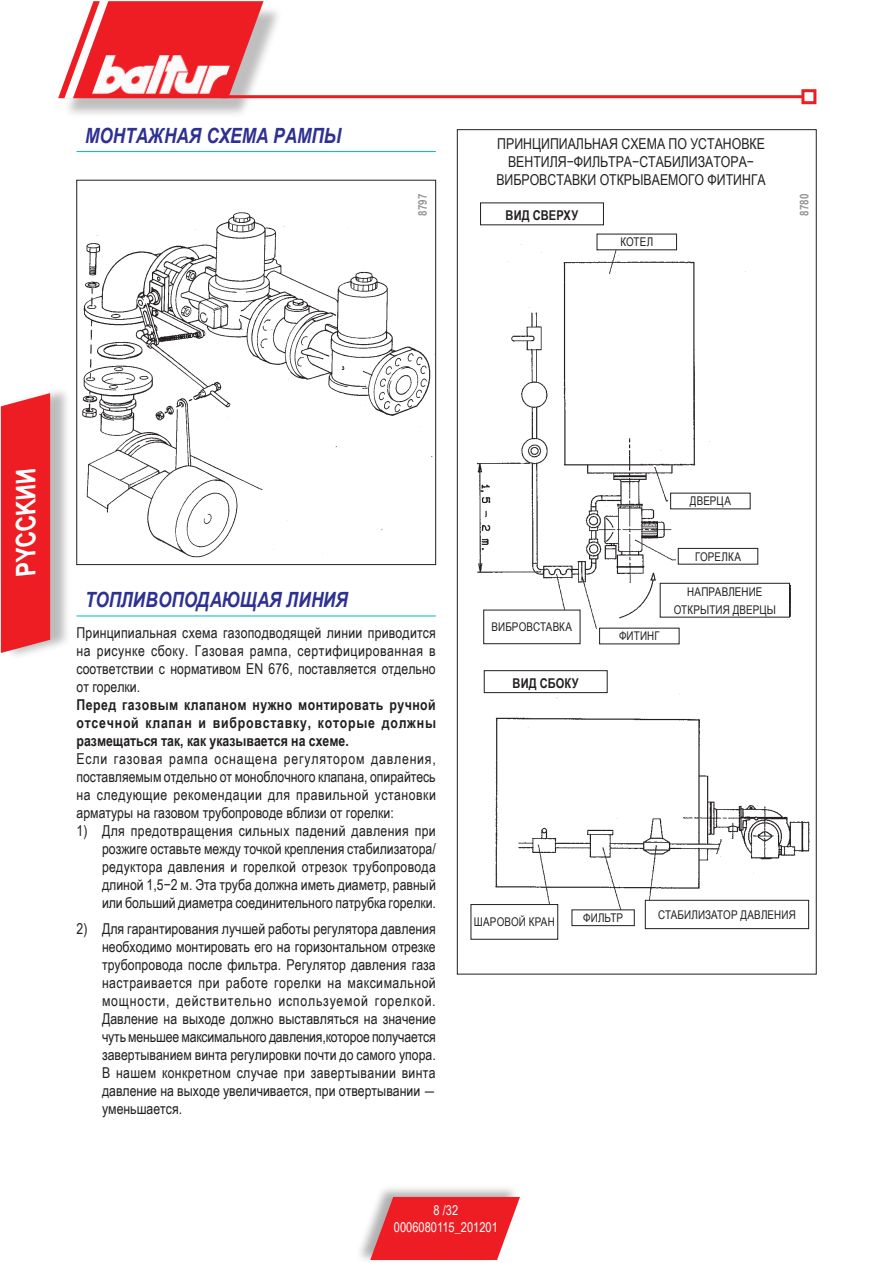
<style>
.page{position:relative;width:893px;height:1263px;background:#fff}
.page>*{position:absolute;margin:0;border:0;box-sizing:border-box;transform-origin:0 0}
.t1{font:italic 700 27px "Arial Narrow";color:#fff}
.capitolo{font:italic 700 21px "Arial Narrow";color:#2e3092}
.testo_rientri_spazia{font:15px/18px "Arial Narrow";letter-spacing:-.005em;color:#231f20;text-align:justify}
.testo{font:15px/18px "Arial Narrow";color:#231f20;text-align:justify}
.testo-2{font:700 15px/18px "Arial Narrow";color:#231f20;text-align:justify}
.t2{font:13.5px/16.5px "Arial Narrow";color:#fff;text-align:center}
.t3{font:700 13.5px "Arial Narrow";letter-spacing:.005em;color:#231f20}
.t4{font:12px/18px "Arial Narrow";letter-spacing:.01em;color:#231f20;text-align:center}
.codice{font:700 12px "Arial Narrow";color:#939598}
</style>
<div class="page">
<div style="left:355px;top:1184px;width:164px;height:79px;background:#231f20;opacity:.35"></div>
<svg style="left:370px;top:1197px;width:150px;height:63px;background:#ec3c41"></svg>
<div style="left:62px;top:5px;width:220px;height:113px;background:#231f20;opacity:.29"></div>
<hr style="left:221px;top:95px;width:582px;height:3px;background:#ee1d23">
<div style="left:801px;top:89px;width:15px;height:15px;border:3px solid #ee1d23"></div>
<svg style="left:58px;top:1px;width:206px;height:98px"></svg>
<img style="left:470px;top:233px;width:340px;height:707px">
<div style="left:5px;top:385px;width:66px;height:274px;background:#231f20;opacity:.3"></div>
<div style="left:1px;top:393px;width:49px;height:260px;background:#ee1d23"></div>
<hr style="left:77px;top:616px;width:359px;height:1px;background:#00b7b7">
<div style="left:671px;top:493px;width:79px;height:16px;background:#fff"></div>
<div style="left:678px;top:548px;width:80px;height:16px;background:#fff"></div>
<div style="left:678px;top:548px;width:80px;height:16px;border:1px solid #231f20"></div>
<div style="left:484px;top:610px;width:96px;height:34px;background:#fff"></div>
<div style="left:483px;top:610px;width:97px;height:34px;border:1px solid #231f20"></div>
<div style="left:600px;top:628px;width:79px;height:16px;background:#fff"></div>
<div style="left:660px;top:583px;width:129px;height:34px;background:#fff"></div>
<div style="left:660px;top:583px;width:130px;height:34px;border:1px solid #231f20"></div>
<div style="left:572px;top:910px;width:62px;height:16px;background:#fff"></div>
<div style="left:572px;top:910px;width:62px;height:16px;border:1px solid #231f20"></div>
<div style="left:471px;top:904px;width:87px;height:35px;background:#fff"></div>
<div style="left:471px;top:904px;width:87px;height:35px;border:1px solid #231f20"></div>
<div style="left:645px;top:900px;width:164px;height:29px;background:#fff"></div>
<div style="left:645px;top:900px;width:164px;height:29px;border:1px solid #231f20"></div>
<div style="left:484px;top:671px;width:123px;height:22px;background:#fff"></div>
<div style="left:484px;top:670px;width:123px;height:23px;border:1px solid #231f20"></div>
<div style="left:597px;top:234px;width:80px;height:16px;background:#fff"></div>
<img style="left:82px;top:212px;width:351px;height:346px">
<div style="left:77px;top:180px;width:359px;height:385px;border:1px solid #231f20"></div>
<hr style="left:77px;top:151px;width:359px;height:1px;background:#00b7b7">
<p class="capitolo" style="left:85px;top:119px;width:257px">МОНТАЖНАЯ СХЕМА РАМПЫ</p>
<p class="codice" style="left:414px;top:216px;width:23px;rotate:-90deg">8797</p>
<p class="testo" style="left:497px;top:134px;width:269px">ПРИНЦИПИАЛЬНАЯ СХЕМА ПО УСТАНОВКЕ</p>
<p class="testo" style="left:496px;top:152px;width:271px;text-align:center">ВЕНТИЛЯ−ФИЛЬТРА−СТАБИЛИЗАТОРА−<br>ВИБРОВСТАВКИ ОТКРЫВАЕМОГО ФИТИНГА</p>
<p class="t3" style="left:506px;top:205px;width:74px">ВИД СВЕРХУ</p>
<p class="t4" style="left:620px;top:233px;width:34px">КОТЕЛ</p>
<p class="codice" style="left:795px;top:216px;width:23px;rotate:-90deg">8780</p>
<h1 class="t1" style="left:5px;top:575px;width:121px;rotate:-90deg">PYCCKИИ</h1>
<p class="t4" style="left:690px;top:492px;width:43px">ДВЕРЦА</p>
<p class="capitolo" style="left:85px;top:584px;width:265px">ТОПЛИВОПОДАЮЩАЯ ЛИНИЯ</p>
<p class="testo" style="left:77px;top:623px;width:361px">Принципиальная схема газоподводящей линии приводится на рисунке сбоку. Газовая рампа, сертифицированная в соответствии с нормативом EN 676, поставляется отдельно от горелки.</p>
<p class="testo-2" style="left:77px;top:695px;width:361px">Перед газовым клапаном нужно монтировать ручной отсечной клапан и вибровставку, которые должны размещаться так, как указывается на схеме.</p>
<p class="testo" style="left:77px;top:749px;width:361px">Если газовая рампа оснащена регулятором давления, поставляемым отдельно от моноблочного клапана, опирайтесь на следующие рекомендации для правильной установки арматуры на газовом трубопроводе вблизи от горелки:</p>
<p class="testo_rientri_spazia" style="left:102px;top:821px;width:335px;text-indent:-26px">1) Для предотвращения сильных падений давления при розжиге оставьте между точкой крепления стабилизатора/ редуктора давления и горелкой отрезок трубопровода длиной 1,5−2 м. Эта труба должна иметь диаметр, равный или больший диаметра соединительного патрубка горелки.</p>
<p class="testo_rientri_spazia" style="left:102px;top:919px;width:335px;text-indent:-26px">2) Для гарантирования лучшей работы регулятора давления необходимо монтировать его на горизонтальном отрезке трубопровода после фильтра. Регулятор давления газа настраивается при работе горелки на максимальной мощности, действительно используемой горелкой.<br>Давление на выходе должно выставляться на значение чуть меньшее максимального давления,которое получается завертыванием винта регулировки почти до самого упора.<br>В нашем конкретном случае при завертывании винта давление на выходе увеличивается, при отвертывании ― уменьшается.</p>
<p class="t4" style="left:695px;top:547px;width:47px">ГОРЕЛКА</p>
<p class="t4" style="left:492px;top:618px;width:82px">ВИБРОВСТАВКА</p>
<p class="t3" style="left:513px;top:673px;width:68px">ВИД СБОКУ</p>
<p class="t4" style="left:619px;top:627px;width:42px">ФИТИНГ</p>
<p class="t4" style="left:674px;top:582px;width:104px">НАПРАВЛЕНИЕ<br>ОТКРЫТИЯ ДВЕРЦЫ</p>
<p class="t4" style="left:474px;top:912px;width:83px">ШАРОВОЙ КРАН</p>
<p class="t4" style="left:583px;top:908px;width:41px">ФИЛЬТР</p>
<p class="t4" style="left:658px;top:905px;width:139px">СТАБИЛИЗАТОР ДАВЛЕНИЯ</p>
<p class="t2" style="left:394px;top:1202px;width:105px">8 /32<br>0006080115_201201</p>
</div>
